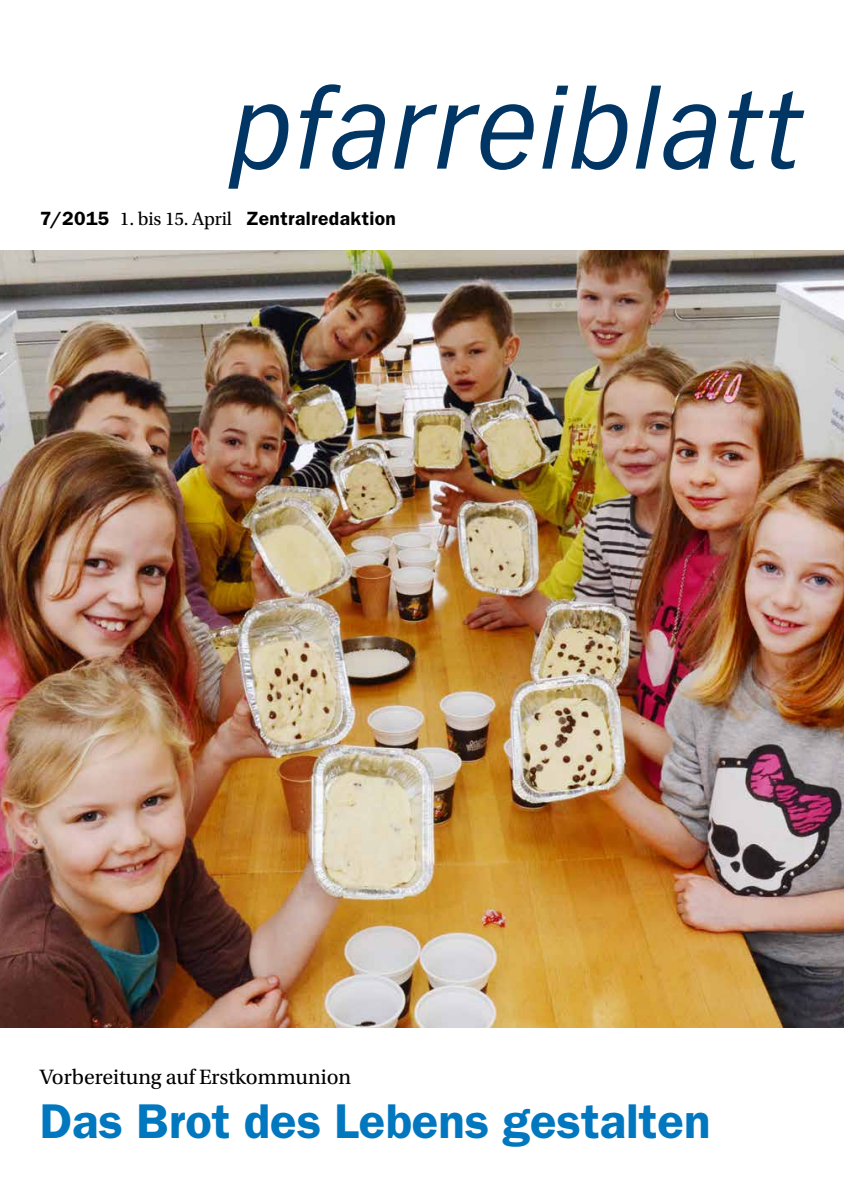
<style>
.page{position:relative;width:844px;height:1191px;background:#fff}
.page>*{position:absolute;margin:0;border:0;box-sizing:border-box;transform-origin:0 0}
.t1{font:600 49px "ITC Franklin Gothic Std";color:#0077be}
.t2{font:21.88px "Utopia Std";color:#000}
.t3{font:600 19.25px "ITC Franklin Gothic Std";letter-spacing:.02em;color:#000}
.s1{font-family:"Utopia Std";font-weight:400}
</style>
<div class="page">
<img style="left:0;top:251px;width:843px;height:776px">
<svg style="left:228px;top:104px;width:60px;height:85px"></svg>
<svg style="left:299px;top:84px;width:86px;height:86px"></svg>
<svg style="left:394px;top:104px;width:139px;height:66px"></svg>
<svg style="left:542px;top:86px;width:85px;height:84px"></svg>
<svg style="left:635px;top:86px;width:80px;height:84px"></svg>
<svg style="left:728px;top:91px;width:76px;height:78px"></svg>
<p class="t3" style="left:40px;top:207px;width:358px">7/2015 <span class="s1">1. bis 15. April</span> Zentralredaktion</p>
<p class="t2" style="left:40px;top:1065px;width:313px">Vorbereitung auf Erstkommunion</p>
<h1 class="t1" style="left:40px;top:1092px;width:672px">Das Brot des Lebens gestalten</h1>
</div>
